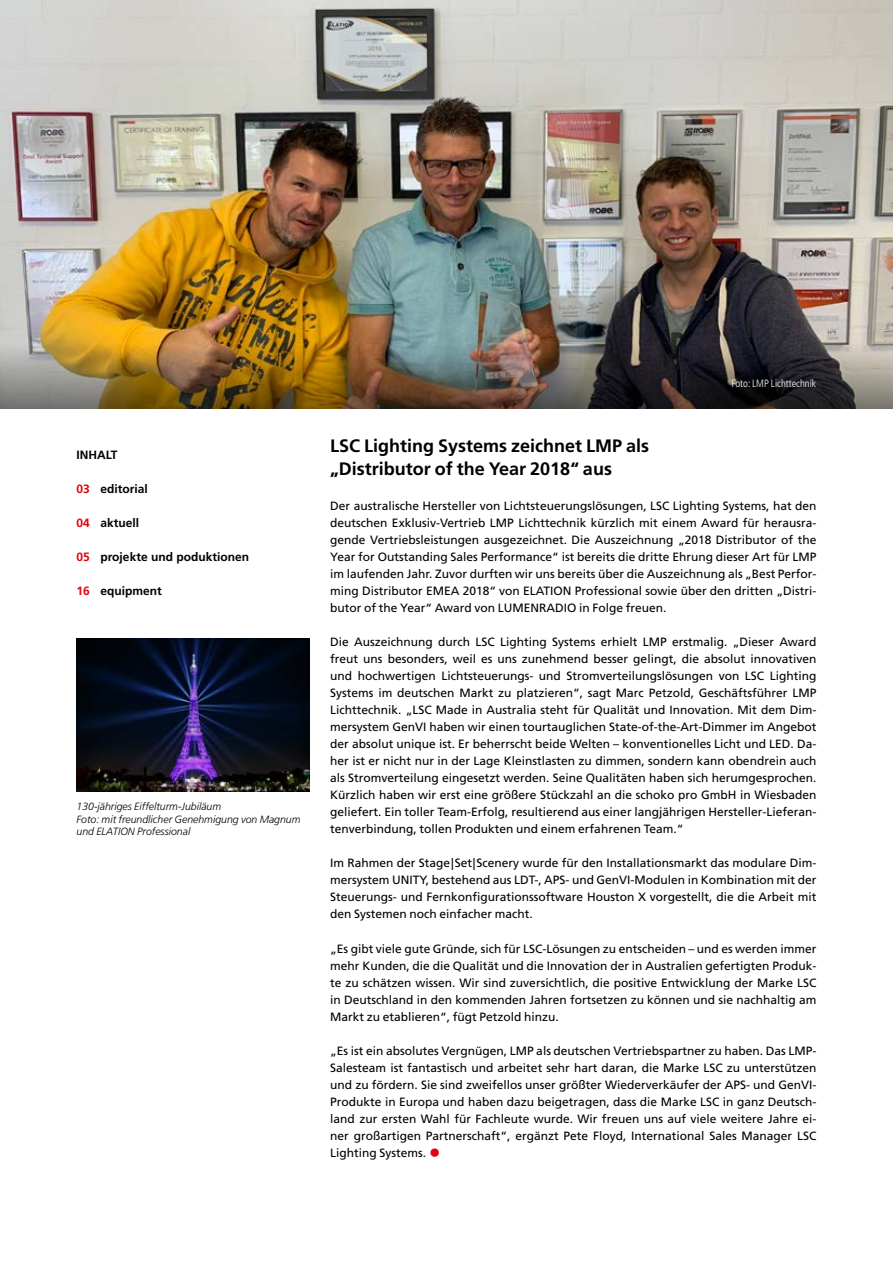
<style>
.page{position:relative;width:893px;height:1263px;background:#fff}
.page>*{position:absolute;margin:0;border:0;box-sizing:border-box;transform-origin:0 0}
.t1{font:700 18px/22.4px "Frutiger LT Std";color:#000}
.t2{font:12px/17px "Frutiger LT Std";color:#000;text-align:justify}
.t3{font:700 12px "Frutiger LT Std";color:#000}
.t4{font:italic 300 10.5px/12.6px "Frutiger LT Std";color:#000}
.t5{font:300 condensed 10.5px "Frutiger LT Std";color:#fff}
.s1{color:#e3000f}
.s2{font-size:24px;color:#e3000f}
</style>
<div class="page">
<img style="left:0;top:0;width:893px;height:332px">
<img style="left:0;top:332px;width:893px;height:76px">
<img style="left:77px;top:638px;width:232px;height:153px">
<p class="t3" style="left:77px;top:448px;width:42px">INHALT</p>
<p class="t3" style="left:77px;top:482px;width:73px"><span class="s1">03</span> editorial</p>
<p class="t3" style="left:77px;top:516px;width:64px"><span class="s1">04</span> aktuell</p>
<p class="t3" style="left:77px;top:550px;width:174px"><span class="s1">05</span> projekte und poduktionen</p>
<p class="t3" style="left:77px;top:584px;width:87px"><span class="s1">16</span> equipment</p>
<p class="t4" style="left:77px;top:800px;width:226px">130-jähriges Eiffelturm-Jubiläum<br>Foto: mit freundlicher Genehmigung von Magnum und ELATION Professional</p>
<h1 class="t1" style="left:330px;top:435px;width:321px">LSC Lighting Systems zeichnet LMP als „Distributor of the Year 2018“ aus</h1>
<p class="t5" style="left:731px;top:377px;width:86px">Foto: LMP Lichttechnik</p>
<p class="t2" style="left:330px;top:498px;width:488px">Der australische Hersteller von Lichtsteuerungslösungen, LSC Lighting Systems, hat den deutschen Exklusiv-Vertrieb LMP Lichttechnik kürzlich mit einem Award für herausra&shy;gende Vertriebsleistungen ausgezeichnet. Die Auszeichnung „2018 Distributor of the Year for Outstanding Sales Performance“ ist bereits die dritte Ehrung dieser Art für LMP im laufenden Jahr. Zuvor durften wir uns bereits über die Auszeichnung als „Best Perfor&shy;ming Distributor EMEA 2018“ von ELATION Professional sowie über den dritten „Distri&shy;butor of the Year“ Award von LUMENRADIO in Folge freuen.</p>
<p class="t2" style="left:330px;top:634px;width:488px">Die Auszeichnung durch LSC Lighting Systems erhielt LMP erstmalig. „Dieser Award freut uns besonders, weil es uns zunehmend besser gelingt, die absolut innovativen und hochwertigen Lichtsteuerungs- und Stromverteilungslösungen von LSC Lighting Systems im deutschen Markt zu platzieren“, sagt Marc Petzold, Geschäftsführer LMP Lichttechnik. „LSC Made in Australia steht für Qualität und Innovation. Mit dem Dim&shy;mersystem GenVI haben wir einen tourtauglichen State-of-the-Art-Dimmer im Angebot der absolut unique ist. Er beherrscht beide Welten – konventionelles Licht und LED. Da&shy;her ist er nicht nur in der Lage Kleinstlasten zu dimmen, sondern kann obendrein auch als Stromverteilung eingesetzt werden. Seine Qualitäten haben sich herumgesprochen.<br>Kürzlich haben wir erst eine größere Stückzahl an die schoko pro GmbH in Wiesbaden geliefert. Ein toller Team-Erfolg, resultierend aus einer langjährigen Hersteller-Lieferan&shy;tenverbindung, tollen Produkten und einem erfahrenen Team.“</p>
<p class="t2" style="left:330px;top:855px;width:488px">Im Rahmen der Stage|Set|Scenery wurde für den Installationsmarkt das modulare Dim&shy;mersystem UNITY, bestehend aus LDT-, APS- und GenVI-Modulen in Kombination mit der Steuerungs- und Fernkonfigurationssoftware Houston X vorgestellt, die die Arbeit mit den Systemen noch einfacher macht.</p>
<p class="t2" style="left:330px;top:940px;width:488px">„Es gibt viele gute Gründe, sich für LSC-Lösungen zu entscheiden – und es werden immer mehr Kunden, die die Qualität und die Innovation der in Australien gefertigten Produk&shy;te zu schätzen wissen. Wir sind zuversichtlich, die positive Entwicklung der Marke LSC in Deutschland in den kommenden Jahren fortsetzen zu können und sie nachhaltig am Markt zu etablieren“, fügt Petzold hinzu.</p>
<p class="t2" style="left:330px;top:1042px;width:488px">„Es ist ein absolutes Vergnügen, LMP als deutschen Vertriebspartner zu haben. Das LMP-Salesteam ist fantastisch und arbeitet sehr hart daran, die Marke LSC zu unterstützen und zu fördern. Sie sind zweifellos unser größter Wiederverkäufer der APS- und GenVI-Produkte in Europa und haben dazu beigetragen, dass die Marke LSC in ganz Deutsch&shy;land zur ersten Wahl für Fachleute wurde. Wir freuen uns auf viele weitere Jahre ei&shy;ner großartigen Partnerschaft“, ergänzt Pete Floyd, International Sales Manager LSC Lighting Systems. <span class="s2">•</span></p>
</div>
